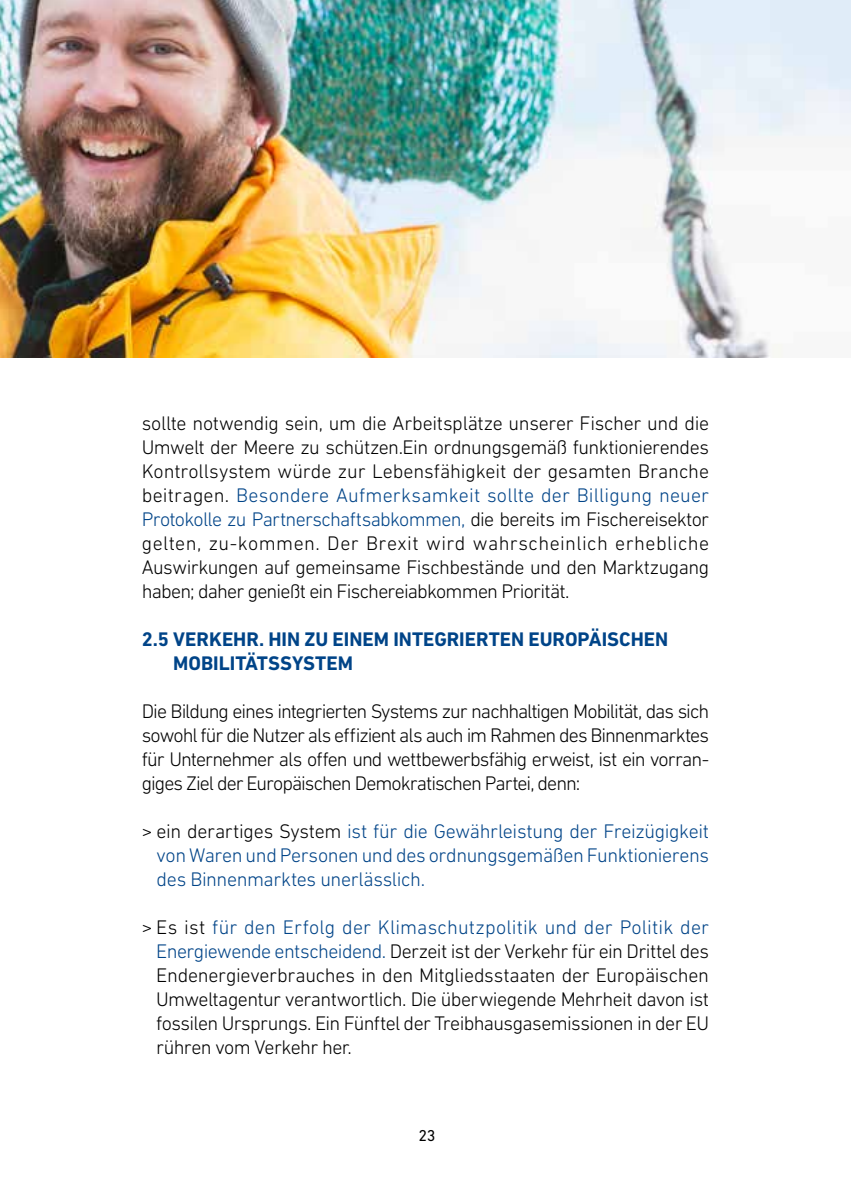
<style>
.page{position:relative;width:851px;height:1191px;background:#fff}
.page>*{position:absolute;margin:0;border:0;box-sizing:border-box;transform-origin:0 0}
.t1{font:300 20px/24px "DIN Next LT Pro";letter-spacing:-.04em;color:#000;text-align:justify}
.t2{font:300 20px/24px "DIN Next LT Pro";letter-spacing:-.02em;color:#048;text-align:justify}
.t3{font:700 20px/24px "DIN Next LT Pro";color:#048}
.t4{font:16px "DIN Next LT Pro";color:#000}
.s1{color:#048}
.s2{color:#000}
</style>
<div class="page">
<img style="left:0;top:0;width:850px;height:358px">
<p class="t1" style="left:142px;top:411px;width:568px">sollte notwendig sein, um die Arbeitsplätze unserer Fischer und die Umwelt der Meere zu schützen.Ein ordnungsgemäß funktionierendes Kontrollsystem würde zur Lebensfähigkeit der gesamten Branche beitragen. <span class="s1">Besondere Aufmerksamkeit sollte der Billigung neuer Protokolle zu Partnerschaftsabkommen,</span> die bereits im Fischereisektor gelten, zu-kommen. Der Brexit wird wahrscheinlich erhebliche Auswirkungen auf gemeinsame Fischbestände und den Marktzugang haben; daher genießt ein Fischereiabkommen Priorität.</p>
<p class="t3" style="left:173px;top:627px;width:496px;text-indent:-31px">2.5 VERKEHR. HIN ZU EINEM INTEGRIERTEN EUROPÄISCHEN<br>MOBILITÄTSSYSTEM</p>
<p class="t1" style="left:142px;top:699px;width:568px">Die Bildung eines integrierten Systems zur nachhaltigen Mobilität, das sich sowohl für die Nutzer als effizient als auch im Rahmen des Binnenmarktes für Unternehmer als offen und wettbewerbsfähig erweist, ist ein vorran&shy;giges Ziel der Europäischen Demokratischen Partei, denn:</p>
<p class="t2" style="left:156px;top:819px;width:554px;text-indent:-15px"><span class="s2">&gt; ein derartiges System</span> ist für die Gewährleistung der Freizügigkeit von Waren und Personen und des ordnungsgemäßen Funktionierens des Binnenmarktes unerlässlich.</p>
<p class="t1" style="left:156px;top:915px;width:554px;text-indent:-14px">&gt; Es ist <span class="s1">für den Erfolg der Klimaschutzpolitik und der Politik der Energiewende entscheidend.</span> Derzeit ist der Verkehr für ein Drittel des Endenergieverbrauches in den Mitgliedsstaaten der Europäischen Umweltagentur verantwortlich. Die überwiegende Mehrheit davon ist fossilen Ursprungs. Ein Fünftel der Treibhausgasemissionen in der EU rühren vom Verkehr her.</p>
<p class="t4" style="left:418px;top:1125px;width:18px">23</p>
</div>
